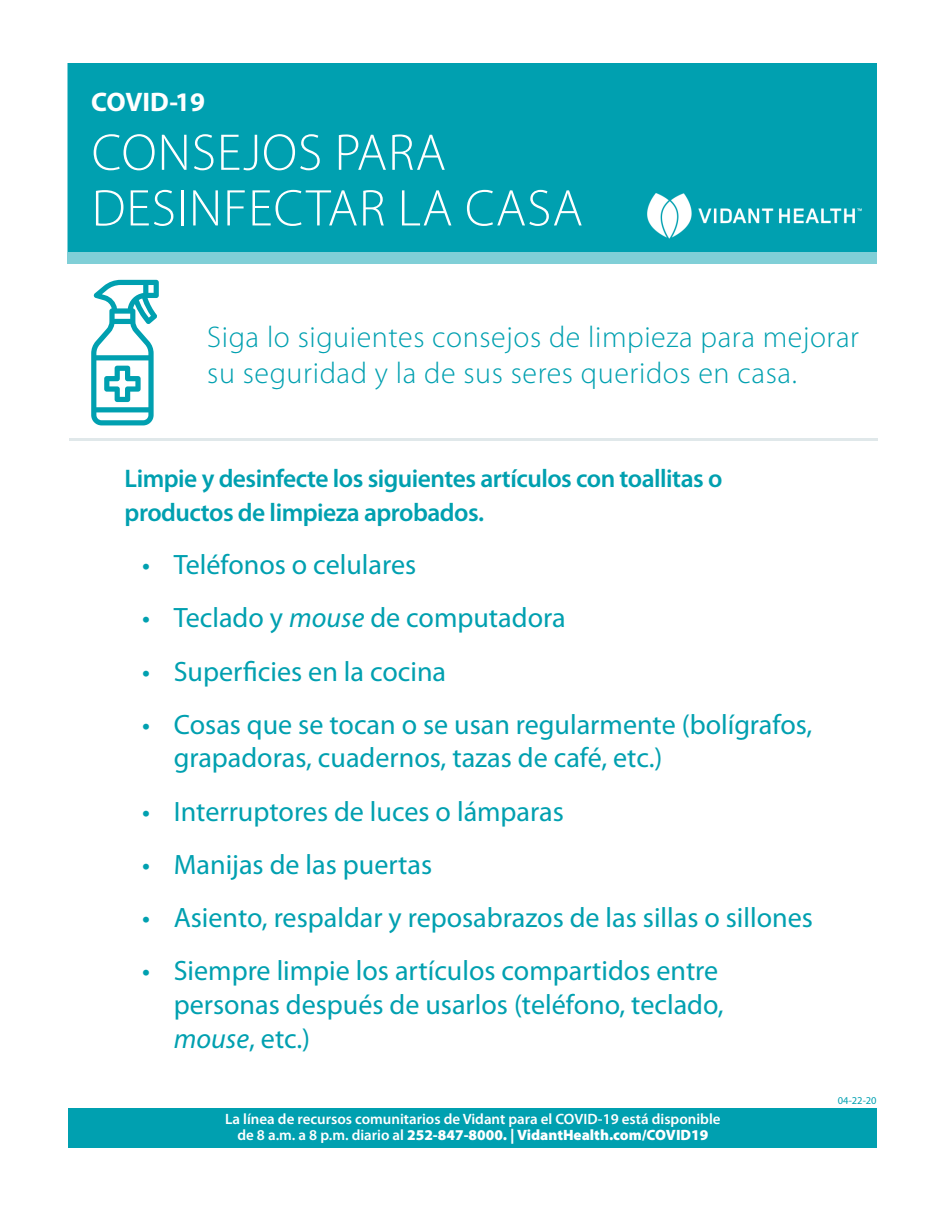
<style>
.page{position:relative;width:945px;height:1215px;background:#fff}
.page>*{position:absolute;margin:0;border:0;box-sizing:border-box;transform-origin:0 0}
.t1{font:300 52.05px "Myriad Pro";letter-spacing:.02em;color:#fff}
.EDUS_BULLETS{font:300 30px/36px "Myriad Pro";letter-spacing:.02em;color:#00a0b0}
.t2{font:28.05px/33.8px "Myriad Pro";color:#00a0b0}
.t3{font:700 26.85px "Myriad Pro";color:#fff}
.EDUS_BULLETS-2{font:600 25.5px/33.8px "Myriad Pro";letter-spacing:-.02em;color:#00a0b0}
.t4{font:600 15px "Myriad Pro";color:#fff}
.t5{font:900 15px "Myriad Pro";color:#fff}
.t6{font:10.5px "Myriad Pro";color:#00a0b0}
.s1{font-style:italic}
.s2{font-weight:600}
</style>
<div class="page">
<div style="left:68px;top:64px;width:810px;height:200px;background:#80cfd7"></div>
<div style="left:68px;top:64px;width:809px;height:188px;background:#00a0b0"></div>
<div style="left:68px;top:1108px;width:809px;height:40px;background:#00a0b0"></div>
<img style="left:647px;top:194px;width:215px;height:44px">
<hr style="left:69px;top:438px;width:809px;height:3px;background:#c2d1d5">
<svg style="left:91px;top:280px;width:68px;height:145px"></svg>
<p class="t3" style="left:91px;top:87px;width:115px">COVID-19</p>
<p class="t1" style="left:92px;top:124px;width:356px">CONSEJOS PARA</p>
<p class="t1" style="left:92px;top:179px;width:493px">DESINFECTAR LA CASA</p>
<p class="EDUS_BULLETS" style="left:207px;top:320px;width:653px">Siga lo siguientes consejos de limpieza para mejorar su seguridad y la de sus seres queridos en casa.</p>
<p class="EDUS_BULLETS-2" style="left:125px;top:462px;width:599px">Limpie y desinfecte los siguientes artículos con toallitas o productos de limpieza aprobados.</p>
<p class="t2" style="left:142px;top:548px;width:276px">• Teléfonos o celulares</p>
<p class="t2" style="left:142px;top:602px;width:425px">• Teclado y <span class="s1">mouse</span> de computadora</p>
<p class="t2" style="left:142px;top:655px;width:305px">• Superficies en la cocina</p>
<p class="t2" style="left:174px;top:708px;width:640px;text-indent:-32px">• Cosas que se tocan o se usan regularmente (bolígrafos, grapadoras, cuadernos, tazas de café, etc.)</p>
<p class="t2" style="left:142px;top:795px;width:423px">• Interruptores de luces o lámparas</p>
<p class="t2" style="left:142px;top:848px;width:292px">• Manijas de las puertas</p>
<p class="t2" style="left:142px;top:901px;width:672px">• Asiento, respaldar y reposabrazos de las sillas o sillones</p>
<p class="t2" style="left:174px;top:955px;width:551px;text-indent:-32px">• Siempre limpie los artículos compartidos entre personas después de usarlos (teléfono, teclado, <span class="s1">mouse</span>, etc.)</p>
<p class="t4" style="left:225px;top:1110px;width:497px">La línea de recursos comunitarios de Vidant para el COVID-19 está disponible</p>
<p class="t5" style="left:237px;top:1127px;width:473px"><span class="s2">de 8 a.m. a 8 p.m. diario al</span> 252-847-8000. | VidantHealth.com/COVID19</p>
<p class="t6" style="left:838px;top:1095px;width:40px">04-22-20</p>
</div>
